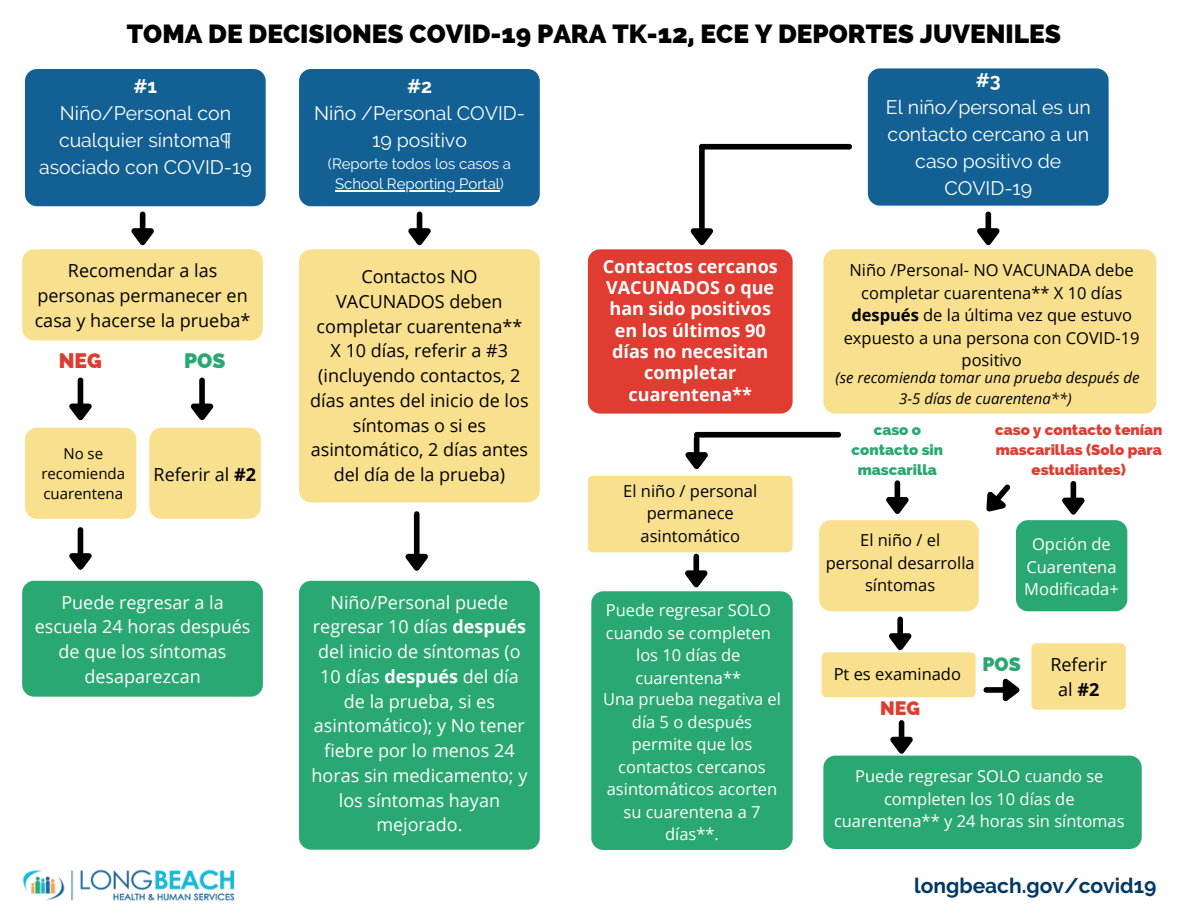
<style>
.page{position:relative;width:1188px;height:918px;background:#fff}
.page>*{position:absolute;margin:0;border:0;box-sizing:border-box;transform-origin:0 0}
.t1{font:800 26.25px "Raleway";color:#000}
.t2{font:700 21px "Raleway";color:#003865}
.t3{font:800 21px "Raleway";color:#e03c31}
.t4{font:800 21px "Raleway";color:#29a872}
.t5{font:19.5px/27px "Raleway";color:#fff;text-align:center}
.t6{font:700 19.5px "Raleway";color:#fff}
.t7{font:800 19.5px "Raleway";color:#e03c31}
.t8{font:800 19.5px "Raleway";color:#29a872}
.t9{font:18px/24.8px "Open Sans";color:#fff;text-align:center}
.t10{font:18px/24.8px "Open Sans";color:#000;text-align:center}
.t11{font:700 18px/21.3px "Open Sans";color:#fff;text-align:center}
.t12{font:16.5px/22.5px "Open Sans";color:#fff;text-align:center}
.t13{font:16.5px/22.5px "Open Sans";color:#000;text-align:center}
.t14{font:italic 15px/20.2px "Open Sans";color:#000;text-align:center}
.t15{font:800 15px/20.2px "Raleway";color:#e03c31;text-align:center}
.t16{font:15px/20.2px "Raleway";color:#fff;text-align:center}
.t17{font:800 15px/20.2px "Raleway";color:#29a872;text-align:center}
.t18{font:15px/20.2px "Open Sans";color:#000;text-align:center}
.s1{font-weight:700}
</style>
<div class="page">
<div style="left:25px;top:69px;width:241px;height:137px;background:#136194;border-radius:12px"></div>
<div style="left:299px;top:69px;width:241px;height:137px;background:#136194;border-radius:12px"></div>
<div style="left:868px;top:68px;width:241px;height:138px;background:#136194;border-radius:12px"></div>
<div style="left:22px;top:249px;width:241px;height:91px;background:#f8e08e;border-radius:12px"></div>
<div style="left:299px;top:249px;width:241px;height:253px;background:#f8e08e;border-radius:12px"></div>
<div style="left:25px;top:428px;width:111px;height:91px;background:#f8e08e;border-radius:12px"></div>
<div style="left:149px;top:428px;width:112px;height:91px;background:#f8e08e;border-radius:12px"></div>
<div style="left:22px;top:581px;width:241px;height:116px;background:#29a872;border-radius:12px"></div>
<div style="left:299px;top:581px;width:241px;height:269px;background:#29a872;border-radius:12px"></div>
<div style="left:823px;top:249px;width:333px;height:165px;background:#f8e08e;border-radius:12px"></div>
<div style="left:588px;top:249px;width:205px;height:165px;background:#e03c31;border-radius:12px"></div>
<div style="left:1016px;top:520px;width:111px;height:91px;background:#29a872;border-radius:12px"></div>
<div style="left:819px;top:520px;width:160px;height:91px;background:#f8e08e;border-radius:12px"></div>
<div style="left:78px;top:380px;width:5px;height:24px;background:#000"></div>
<svg style="left:69px;top:399px;width:23px;height:22px"></svg>
<div style="left:199px;top:380px;width:6px;height:24px;background:#000"></div>
<svg style="left:190px;top:399px;width:24px;height:22px"></svg>
<div style="left:78px;top:530px;width:5px;height:23px;background:#000"></div>
<svg style="left:69px;top:548px;width:23px;height:22px"></svg>
<div style="left:414px;top:514px;width:6px;height:40px;background:#000"></div>
<svg style="left:405px;top:549px;width:23px;height:22px"></svg>
<div style="left:702px;top:144px;width:147px;height:6px;background:#000"></div>
<div style="left:699px;top:147px;width:6px;height:81px;background:#000"></div>
<svg style="left:682px;top:223px;width:36px;height:27px"></svg>
<div style="left:591px;top:591px;width:202px;height:259px;background:#29a872;border-radius:12px"></div>
<div style="left:897px;top:619px;width:6px;height:14px;background:#000"></div>
<svg style="left:889px;top:628px;width:23px;height:23px"></svg>
<div style="left:823px;top:756px;width:319px;height:93px;background:#29a872;border-radius:12px"></div>
<div style="left:822px;top:652px;width:154px;height:45px;background:#f8e08e;border-radius:5px"></div>
<div style="left:1031px;top:643px;width:95px;height:67px;background:#f8e08e;border-radius:5px"></div>
<div style="left:899px;top:723px;width:5px;height:14px;background:#000"></div>
<svg style="left:882px;top:732px;width:36px;height:24px"></svg>
<div style="left:986px;top:687px;width:17px;height:6px;background:#000"></div>
<svg style="left:998px;top:678px;width:22px;height:24px"></svg>
<div style="left:588px;top:476px;width:205px;height:76px;background:#f8e08e;border-radius:5px"></div>
<div style="left:694px;top:438px;width:5px;height:14px;background:#000"></div>
<svg style="left:677px;top:447px;width:36px;height:29px"></svg>
<div style="left:697px;top:432px;width:141px;height:6px;background:#000"></div>
<div style="left:140px;top:214px;width:5px;height:14px;background:#000"></div>
<svg style="left:123px;top:223px;width:36px;height:27px"></svg>
<div style="left:417px;top:214px;width:5px;height:14px;background:#000"></div>
<svg style="left:400px;top:223px;width:36px;height:27px"></svg>
<div style="left:985px;top:214px;width:6px;height:14px;background:#000"></div>
<svg style="left:969px;top:223px;width:36px;height:27px"></svg>
<div style="left:693px;top:557px;width:6px;height:13px;background:#000"></div>
<svg style="left:677px;top:565px;width:36px;height:27px"></svg>
<img style="left:22px;top:869px;width:213px;height:32px">
<hr style="left:335px;top:191px;width:165px;height:1px;background:#fff">
<div style="left:895px;top:483px;width:5px;height:14px;background:#000"></div>
<svg style="left:878px;top:492px;width:36px;height:29px"></svg>
<div style="left:1071px;top:484px;width:5px;height:14px;background:#000"></div>
<svg style="left:1054px;top:492px;width:36px;height:29px"></svg>
<svg style="left:968px;top:484px;width:43px;height:42px"></svg>
<p class="t1" style="left:127px;top:18px;width:936px">TOMA DE DECISIONES COVID-19 PARA TK-12, ECE Y DEPORTES JUVENILES</p>
<p class="t6" style="left:134px;top:74px;width:25px">#1</p>
<p class="t5" style="left:39px;top:99px;width:214px">Niño/Personal con cualquier síntoma¶ asociado con COVID-19</p>
<p class="t6" style="left:976px;top:68px;width:26px">#3</p>
<p class="t5" style="left:886px;top:93px;width:207px">El niño/personal es un contacto cercano a un caso positivo de<br>COVID-19</p>
<p class="t6" style="left:407px;top:74px;width:27px">#2</p>
<p class="t5" style="left:314px;top:99px;width:213px">Niño /Personal COVID-<br>19 positivo</p>
<p class="t16" style="left:328px;top:154px;width:185px">(Reporte todos los casos a<br>School Reporting Portal)</p>
<p class="t10" style="left:35px;top:258px;width:217px">Recomendar a las personas permanecer en casa y hacerse la prueba*</p>
<p class="t3" style="left:59px;top:348px;width:45px">NEG</p>
<p class="t4" style="left:184px;top:348px;width:43px">POS</p>
<p class="t18" style="left:41px;top:443px;width:85px">No se recomienda cuarentena</p>
<p class="t10" style="left:154px;top:462px;width:104px">Referir al <span class="s1">#2</span></p>
<p class="t9" style="left:35px;top:589px;width:217px">Puede regresar a la escuela 24 horas después de que los síntomas desaparezcan</p>
<p class="t10" style="left:310px;top:264px;width:220px">Contactos NO<br>VACUNADOS deben completar cuarentena**<br>X 10 días, referir a #3 (incluyendo contactos, 2 días antes del inicio de los síntomas o si es asintomático, 2 días antes del día de la prueba)</p>
<p class="t9" style="left:312px;top:589px;width:217px">Niño/Personal puede regresar 10 días <span class="s1">después </span>del inicio de síntomas (o<br>10 días <span class="s1">después</span> del día de la prueba, si es asintomático); y No tener fiebre por lo menos 24 horas sin medicamento; y los síntomas hayan mejorado.</p>
<p class="t11" style="left:603px;top:255px;width:177px">Contactos cercanos<br>VACUNADOS o que han sido positivos en los últimos 90 días no necesitan completar cuarentena**</p>
<p class="t13" style="left:623px;top:479px;width:135px">El niño / personal permanece asintomático</p>
<p class="t12" style="left:606px;top:599px;width:167px">Puede regresar SOLO cuando se completen los 10 días de cuarentena**</p>
<p class="t12" style="left:603px;top:688px;width:180px">Una prueba negativa el día 5 o después permite que los contactos cercanos asintomáticos acorten su cuarentena a 7 días**.</p>
<p class="t13" style="left:844px;top:259px;width:297px">Niño /Personal- NO VACUNADA debe completar cuarentena** X 10 días <span class="s1">después</span> de la última vez que estuvo expuesto a una persona con COVID-19 positivo</p>
<p class="t14" style="left:835px;top:367px;width:305px">(se recomienda tomar una prueba después de<br>3-5 días de cuarentena**)</p>
<p class="t17" style="left:852px;top:420px;width:93px">caso o contacto sin mascarilla</p>
<p class="t15" style="left:995px;top:420px;width:169px">caso y contacto tenían mascarillas (Solo para estudiantes)</p>
<p class="t13" style="left:826px;top:529px;width:150px">El niño / el personal desarrolla síntomas</p>
<p class="t12" style="left:1024px;top:533px;width:96px">Opción de<br>Cuarentena<br>Modificada+</p>
<p class="t13" style="left:834px;top:662px;width:129px">Pt es examinado</p>
<p class="t7" style="left:880px;top:697px;width:41px">NEG</p>
<p class="t8" style="left:983px;top:652px;width:40px">POS</p>
<p class="t10" style="left:1050px;top:652px;width:58px">Referir al <span class="s1">#2</span></p>
<p class="t12" style="left:834px;top:765px;width:292px">Puede regresar SOLO cuando se completen los 10 días de cuarentena** y 24 horas sin síntomas</p>
<p class="t2" style="left:914px;top:873px;width:244px">longbeach.gov/covid19</p>
</div>
